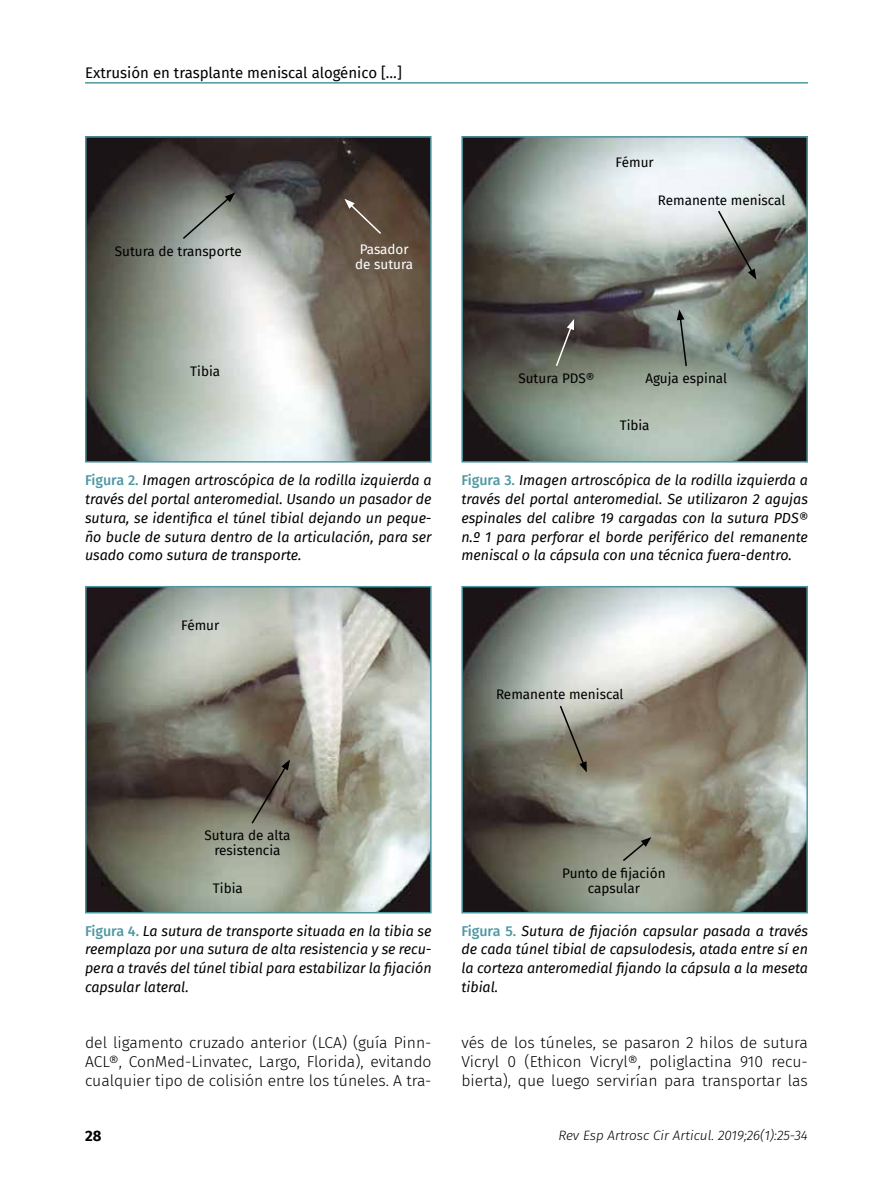
<style>
.page{position:relative;width:893px;height:1191px;background:#fff}
.page>*{position:absolute;margin:0;border:0;box-sizing:border-box;transform-origin:0 0}
.t1{font:300 15.75px/18.8px "Fira Sans";color:#000;text-align:justify}
.t2{font:15px "Fira Sans";color:#000}
.t3{font:700 15px "Fira Sans";color:#000}
.t4{font:italic 14.25px/18.8px "Fira Sans";color:#000;text-align:justify}
.t5{font:13.5px/15px "Fira Sans";color:#000;text-align:center}
.t6{font:italic 300 13.5px "Fira Sans";color:#000}
.t7{font:13.5px/15px "Fira Sans";color:#fff;text-align:center}
.s1{font-weight:500;font-style:normal;color:#4e98a2}
</style>
<div class="page">
<hr style="left:85px;top:82px;width:723px;height:2px;background:#4e98a2">
<img style="left:88px;top:139px;width:341px;height:320px">
<div style="left:85px;top:136px;width:347px;height:326px;border:2px solid #4e98a2"></div>
<svg style="left:181px;top:192px;width:54px;height:48px;background:#90958f"></svg>
<svg style="left:344px;top:199px;width:39px;height:36px"></svg>
<img style="left:464px;top:139px;width:341px;height:320px">
<div style="left:461px;top:136px;width:347px;height:326px;border:2px solid #4e98a2"></div>
<svg style="left:717px;top:209px;width:39px;height:71px;background:#858580"></svg>
<svg style="left:555px;top:319px;width:19px;height:49px"></svg>
<svg style="left:677px;top:309px;width:11px;height:59px"></svg>
<img style="left:88px;top:589px;width:341px;height:321px">
<div style="left:85px;top:586px;width:347px;height:327px;border:2px solid #4e98a2"></div>
<svg style="left:250px;top:759px;width:40px;height:66px;background:#5f574d"></svg>
<img style="left:464px;top:589px;width:341px;height:321px">
<div style="left:461px;top:586px;width:347px;height:327px;border:2px solid #4e98a2"></div>
<svg style="left:558px;top:704px;width:29px;height:68px;background:#8a8777"></svg>
<svg style="left:621px;top:837px;width:30px;height:25px"></svg>
<p class="t2" style="left:85px;top:61px;width:318px">Extrusión en trasplante meniscal alogénico […]</p>
<p class="t5" style="left:115px;top:243px;width:128px">Sutura de transporte</p>
<p class="t7" style="left:355px;top:242px;width:59px">Pasador de sutura</p>
<p class="t5" style="left:616px;top:154px;width:40px">Fémur</p>
<p class="t5" style="left:658px;top:192px;width:129px">Remanente meniscal</p>
<p class="t5" style="left:190px;top:364px;width:31px">Tibia</p>
<p class="t4" style="left:85px;top:471px;width:348px"><span class="s1">Figura 2.</span> Imagen artroscópica de la rodilla izquierda a través del portal anteromedial. Usando un pasador de sutura, se identifica el túnel tibial dejando un peque&shy;ño bucle de sutura dentro de la articulación, para ser usado como sutura de transporte.</p>
<p class="t5" style="left:181px;top:617px;width:40px">Fémur</p>
<p class="t5" style="left:518px;top:370px;width:78px">Sutura PDS®</p>
<p class="t5" style="left:645px;top:370px;width:83px">Aguja espinal</p>
<p class="t5" style="left:620px;top:417px;width:31px">Tibia</p>
<p class="t4" style="left:461px;top:471px;width:348px"><span class="s1">Figura 3.</span> Imagen artroscópica de la rodilla izquierda a través del portal anteromedial. Se utilizaron 2 agujas espinales del calibre 19 cargadas con la sutura PDS® n.º 1 para perforar el borde periférico del remanente meniscal o la cápsula con una técnica fuera-dentro.</p>
<p class="t5" style="left:496px;top:686px;width:129px">Remanente meniscal</p>
<p class="t5" style="left:205px;top:827px;width:87px">Sutura de alta resistencia</p>
<p class="t5" style="left:213px;top:880px;width:31px">Tibia</p>
<p class="t4" style="left:85px;top:921px;width:348px"><span class="s1">Figura 4.</span> La sutura de transporte situada en la tibia se reemplaza por una sutura de alta resistencia y se recu&shy;pera a través del túnel tibial para estabilizar la fijación capsular lateral.</p>
<p class="t5" style="left:562px;top:865px;width:105px">Punto de fijación capsular</p>
<p class="t4" style="left:461px;top:921px;width:348px"><span class="s1">Figura 5.</span> Sutura de fijación capsular pasada a través de cada túnel tibial de capsulodesis, atada entre sí en la corteza anteromedial fijando la cápsula a la meseta tibial.</p>
<p class="t1" style="left:85px;top:1033px;width:348px">del ligamento cruzado anterior (LCA) (guía Pinn-ACL®, ConMed-Linvatec, Largo, Florida), evitando cualquier tipo de colisión entre los túneles. A tra-</p>
<p class="t1" style="left:461px;top:1033px;width:348px">vés de los túneles, se pasaron 2 hilos de sutura Vicryl 0 (Ethicon Vicryl®, poliglactina 910 recu&shy;bierta), que luego servirían para transportar las</p>
<p class="t3" style="left:85px;top:1123px;width:18px">28</p>
<p class="t6" style="left:558px;top:1125px;width:251px">Rev Esp Artrosc Cir Articul. 2019;26(1):25-34</p>
</div>
